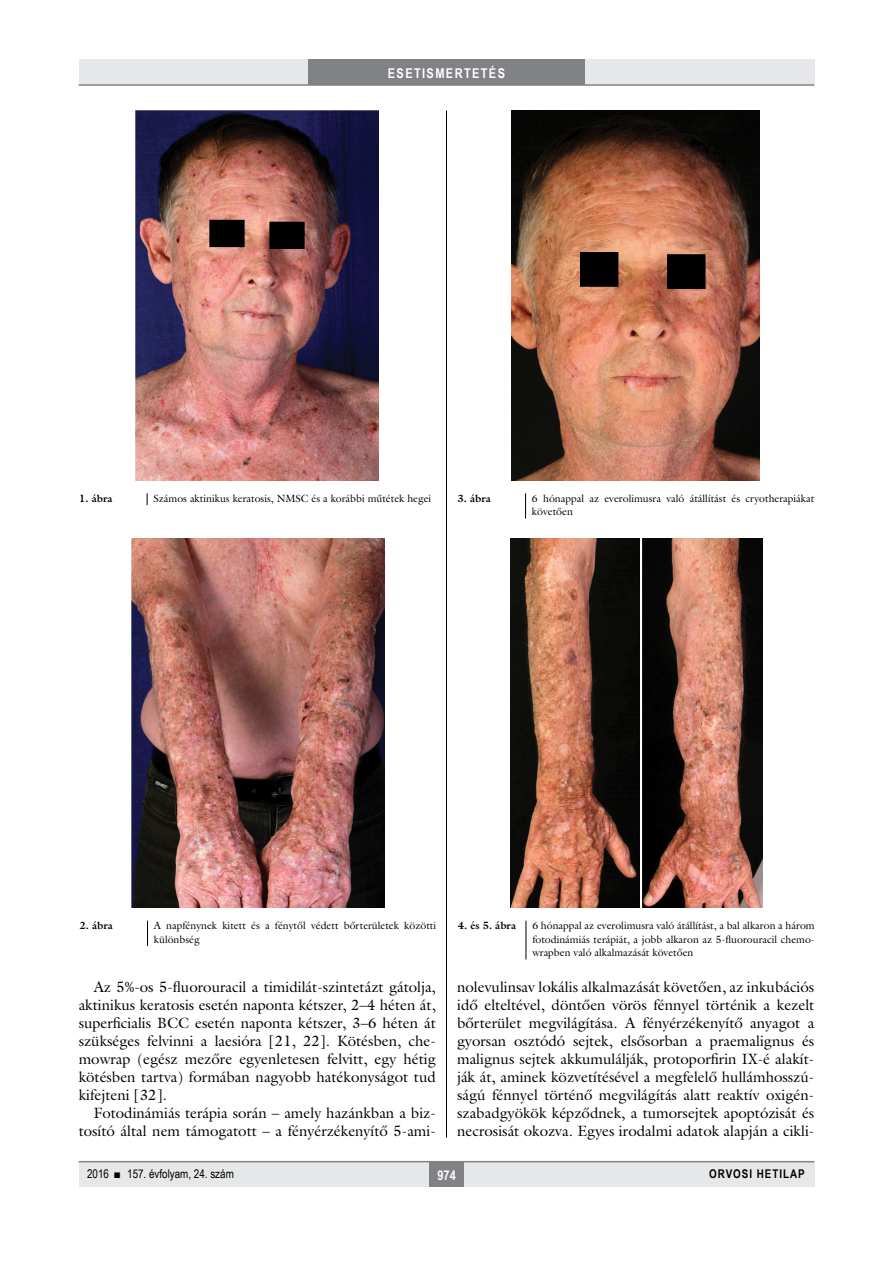
<style>
.page{position:relative;width:893px;height:1263px;background:#fff}
.page>*{position:absolute;margin:0;border:0;box-sizing:border-box;transform-origin:0 0}
.Body_Text{font:15px/18px "Galliard Reg";color:#000;text-align:justify}
.t1{font:700 13.5px "Arial Narrow";letter-spacing:.1em;color:#fff}
.t2{font:12px "Arial Narrow";color:#000}
.t3{font:700 12px "Arial Narrow";letter-spacing:.08em;color:#000}
.kepalairas2{font:10.5px/13.5px "Galliard Reg";color:#000}
.kepalairas1{font:700 10.5px "Galliard Reg";color:#000}
</style>
<div class="page">
<div style="left:79px;top:1161px;width:735px;height:25px;background:#e6e7e8"></div>
<hr style="left:79px;top:1161px;width:735px;height:1px;background:#808285">
<div style="left:430px;top:1161px;width:34px;height:25px;background:#808285"></div>
<div style="left:79px;top:60px;width:735px;height:25px;background:#e6e7e8"></div>
<div style="left:308px;top:60px;width:277px;height:25px;background:#808285"></div>
<hr style="left:79px;top:84px;width:735px;height:2px;background:#808285">
<hr style="left:446px;top:111px;width:1px;height:1026px;background:#000">
<img style="left:136px;top:111px;width:243px;height:369px">
<img style="left:512px;top:111px;width:248px;height:369px">
<img style="left:510px;top:538px;width:252px;height:370px">
<img style="left:131px;top:538px;width:253px;height:370px">
<svg style="left:147px;top:493px;width:1px;height:12px"></svg>
<svg style="left:525px;top:493px;width:1px;height:26px"></svg>
<hr style="left:526px;top:921px;width:1px;height:38px;background:#000">
<svg style="left:147px;top:921px;width:1px;height:25px"></svg>
<p class="t1" style="left:388px;top:63px;width:119px">ESETISMERTETÉS</p>
<p class="kepalairas1" style="left:79px;top:491px;width:35px">1. ábra</p>
<p class="kepalairas2" style="left:153px;top:491px;width:279px">Számos aktinikus keratosis, NMSC és a korábbi műtétek hegei</p>
<p class="kepalairas1" style="left:457px;top:491px;width:35px">3. ábra</p>
<p class="kepalairas2" style="left:532px;top:491px;width:284px">6 hónappal az everolimusra való átállítást és cryotherapiákat követően</p>
<p class="kepalairas1" style="left:79px;top:919px;width:35px">2. ábra</p>
<p class="kepalairas2" style="left:154px;top:918px;width:284px">A napfénynek kitett és a fénytől védett bőrterületek közötti különbség</p>
<p class="Body_Text" style="left:79px;top:978px;width:359px;text-indent:15px">Az 5%-os 5-fluorouracil a timidilát-szintetázt gátolja, aktinikus keratosis esetén naponta kétszer, 2–4 héten át, superficialis BCC esetén naponta kétszer, 3–6 héten át szükséges felvinni a laesióra [21, 22]. Kötésben, che&shy;mowrap (egész mezőre egyenletesen felvitt, egy hétig kötésben tartva) formában nagyobb hatékonyságot tud kifejteni [32].</p>
<p class="Body_Text" style="left:79px;top:1104px;width:359px;text-align:right">Fotodinámiás terápia során – amely hazánkban a biz&shy;tosító által nem támogatott – a fényérzékenyítő 5-ami-</p>
<p class="kepalairas1" style="left:458px;top:919px;width:60px">4. és 5. ábra</p>
<p class="kepalairas2" style="left:532px;top:918px;width:284px">6 hónappal az everolimusra való átállítást, a bal alkaron a három fotodinámiás terápiát, a jobb alkaron az 5-fluorouracil chemo&shy;wrapben való alkalmazását követően</p>
<p class="Body_Text" style="left:457px;top:978px;width:359px">nolevulinsav lokális alkalmazását követően, az inkubációs idő elteltével, döntően vörös fénnyel történik a kezelt bőrterület megvilágítása. A fényérzékenyítő anyagot a gyorsan osztódó sejtek, elsősorban a praemalignus és malignus sejtek akkumulálják, protoporfirin IX-é alakít&shy;ják át, aminek közvetítésével a megfelelő hullámhosszú&shy;ságú fénnyel történő megvilágítás alatt reaktív oxigén&shy;szabadgyökök képződnek, a tumorsejtek apoptózisát és necrosisát okozva. Egyes irodalmi adatok alapján a cikli-</p>
<p class="t2" style="left:87px;top:1165px;width:148px">2016 ■ 157. évfolyam, 24. szám</p>
<p class="t1" style="left:437px;top:1165px;width:20px">974</p>
<p class="t3" style="left:709px;top:1165px;width:97px">ORVOSI HETILAP</p>
</div>
